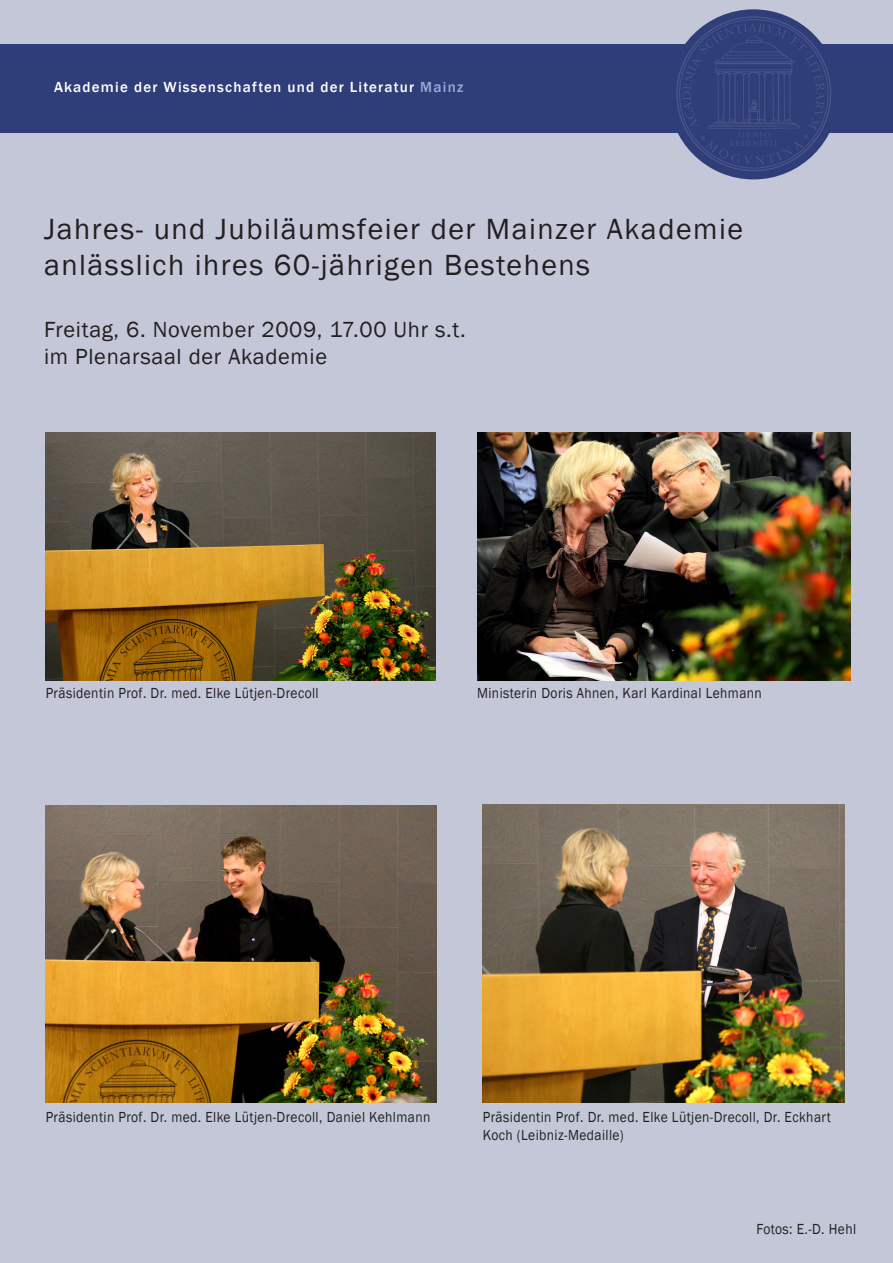
<style>
.page{position:relative;width:893px;height:1263px;background:#c3c7d8}
.page>*{position:absolute;margin:0;border:0;box-sizing:border-box;transform-origin:0 0}
.t1{font:30px "Franklin Gothic";letter-spacing:.05em;color:#231f20}
.t2{font:22.5px "Franklin Gothic";letter-spacing:.03em;color:#231f20}
.t3{font:15px/18px "Franklin Gothic";letter-spacing:.03em;color:#231f20;scale:.9 1}
.t4{font:500 15px "Franklin Gothic";letter-spacing:.08em;color:#fff}
.s1{color:#9ca9d8}
</style>
<div class="page">
<div style="left:0;top:44px;width:893px;height:89px;background:#2f3e78"></div>
<div style="left:668px;top:9px;width:171px;height:170px;background:#2f3e78;border-radius:50%"></div>
<svg style="left:679px;top:19px;width:150px;height:150px"></svg>
<img style="left:46px;top:432px;width:390px;height:248px">
<img style="left:477px;top:432px;width:373px;height:248px">
<img style="left:46px;top:805px;width:391px;height:297px">
<img style="left:483px;top:804px;width:362px;height:298px">
<p class="t4" style="left:54px;top:78px;width:411px">Akademie der Wissenschaften und der Literatur <span class="s1">Mainz</span></p>
<p class="t1" style="left:44px;top:211px;width:700px">Jahres- und Jubiläumsfeier der Mainzer Akademie</p>
<p class="t1" style="left:44px;top:247px;width:548px">anlässlich ihres 60-jährigen Bestehens</p>
<p class="t2" style="left:44px;top:315px;width:423px">Freitag, 6. November 2009, 17.00 Uhr s.t.</p>
<p class="t2" style="left:44px;top:342px;width:285px">im Plenarsaal der Akademie</p>
<p class="t3" style="left:46px;top:684px;width:305px">Präsidentin Prof. Dr. med. Elke Lütjen-Drecoll</p>
<p class="t3" style="left:477px;top:684px;width:318px">Ministerin Doris Ahnen, Karl Kardinal Lehmann</p>
<p class="t3" style="left:46px;top:1108px;width:429px">Präsidentin Prof. Dr. med. Elke Lütjen-Drecoll, Daniel Kehlmann</p>
<p class="t3" style="left:483px;top:1108px;width:388px">Präsidentin Prof. Dr. med. Elke Lütjen-Drecoll, Dr. Eckhart<br>Koch (Leibniz-Medaille)</p>
<p class="t3" style="left:756px;top:1220px;width:112px">Fotos: E.-D. Hehl</p>
</div>
